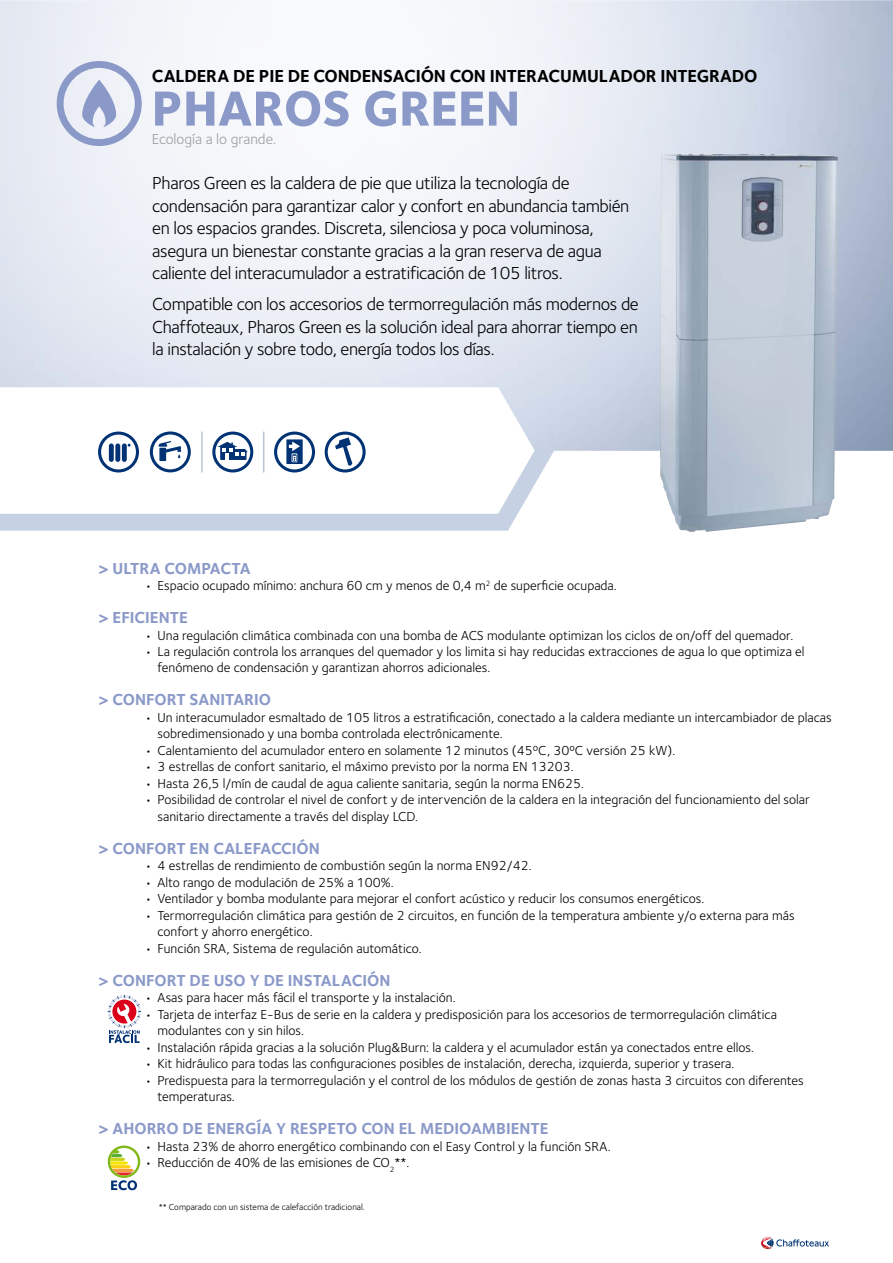
<style>
.page{position:relative;width:893px;height:1263px;background:#fff}
.page>*{position:absolute;margin:0;border:0;box-sizing:border-box;transform-origin:0 0}
.t1{font:800 51px "Foundry Sterling";color:#8b99c9}
.t2{font:18px/22.5px "Foundry Sterling";letter-spacing:-.02em;color:#000}
.t3{font:700 18px "Foundry Sterling";letter-spacing:-.01em;color:#000}
.t4{font:700 16.5px "Foundry Sterling";color:#8b99c9}
.t5{font:15px "Foundry Sterling";color:#9c9e9f}
.t6{font:13.5px/16.5px "Foundry Sterling";color:#000}
.t7{font:9px "Foundry Sterling";color:#000}
</style>
<div class="page">
<svg style="left:0;top:387px;width:535px;height:44px"></svg>
<svg style="left:761px;top:1237px;width:68px;height:13px"></svg>
<svg style="left:57px;top:61px;width:85px;height:85px"></svg>
<svg style="left:108px;top:995px;width:33px;height:48px"></svg>
<svg style="left:108px;top:1146px;width:32px;height:44px"></svg>
<svg style="left:0;top:431px;width:554px;height:100px"></svg>
<img style="left:660px;top:154px;width:177px;height:378px">
<h2 class="t3" style="left:152px;top:65px;width:607px">CALDERA DE PIE DE CONDENSACIÓN CON INTERACUMULADOR INTEGRADO</h2>
<h1 class="t1" style="left:152px;top:92px;width:370px">PHAROS GREEN</h1>
<p class="t5" style="left:152px;top:133px;width:126px">Ecología a lo grande.</p>
<p class="t2" style="left:152px;top:174px;width:478px">Pharos Green es la caldera de pie que utiliza la tecnología de condensación para garantizar calor y confort en abundancia también en los espacios grandes. Discreta, silenciosa y poca voluminosa, asegura un bienestar constante gracias a la gran reserva de agua caliente del interacumulador a estratificación de 105 litros.</p>
<h2 class="t2" style="left:152px;top:295px;width:488px;text-align:justify">Compatible con los accesorios de termorregulación más modernos de Chaffoteaux, Pharos Green es la solución ideal para ahorrar tiempo en la instalación y sobre todo, energía todos los días.</h2>
<p class="t4" style="left:98px;top:558px;width:154px">&gt; ULTRA COMPACTA</p>
<p class="t6" style="left:145px;top:579px;width:473px">• Espacio ocupado mínimo: anchura 60 cm y menos de 0,4 m<sup>2</sup> de superficie ocupada.</p>
<p class="t4" style="left:98px;top:608px;width:91px">&gt; EFICIENTE</p>
<p class="t6" style="left:145px;top:628px;width:650px">• Una regulación climática combinada con una bomba de ACS modulante optimizan los ciclos de on/off del quemador.</p>
<p class="t6" style="left:157px;top:645px;width:648px;text-indent:-13px">• La regulación controla los arranques del quemador y los limita si hay reducidas extracciones de agua lo que optimiza el fenómeno de condensación y garantizan ahorros adicionales.</p>
<p class="t4" style="left:98px;top:690px;width:174px">&gt; CONFORT SANITARIO</p>
<p class="t6" style="left:157px;top:711px;width:675px;text-indent:-13px">• Un interacumulador esmaltado de 105 litros a estratificación, conectado a la caldera mediante un intercambiador de placas sobredimensionado y una bomba controlada electrónicamente.</p>
<p class="t6" style="left:145px;top:743px;width:532px">• Calentamiento del acumulador entero en solamente 12 minutos (45ºC, 30ºC versión 25 kW).</p>
<p class="t6" style="left:145px;top:760px;width:430px">• 3 estrellas de confort sanitario, el máximo previsto por la norma EN 13203.</p>
<p class="t6" style="left:145px;top:776px;width:440px">• Hasta 26,5 l/mín de caudal de agua caliente sanitaria, según la norma EN625.</p>
<p class="t6" style="left:157px;top:793px;width:654px;text-indent:-13px">• Posibilidad de controlar el nivel de confort y de intervención de la caldera en la integración del funcionamiento del solar sanitario directamente a través del display LCD.</p>
<p class="t4" style="left:98px;top:839px;width:223px">&gt; CONFORT EN CALEFACCIÓN</p>
<p class="t6" style="left:145px;top:859px;width:388px">• 4 estrellas de rendimiento de combustión según la norma EN92/42.</p>
<p class="t6" style="left:145px;top:875px;width:250px">• Alto rango de modulación de 25% a 100%.</p>
<p class="t6" style="left:145px;top:892px;width:561px">• Ventilador y bomba modulante para mejorar el confort acústico y reducir los consumos energéticos.</p>
<p class="t6" style="left:157px;top:908px;width:638px;text-indent:-13px">• Termorregulación climática para gestión de 2 circuitos, en función de la temperatura ambiente y/o externa para más confort y ahorro energético.</p>
<p class="t6" style="left:145px;top:941px;width:278px">• Función SRA, Sistema de regulación automático.</p>
<p class="t4" style="left:98px;top:971px;width:294px">&gt; CONFORT DE USO Y DE INSTALACIÓN</p>
<p class="t6" style="left:145px;top:991px;width:312px">• Asas para hacer más fácil el transporte y la instalación.</p>
<p class="t6" style="left:157px;top:1007px;width:621px;text-indent:-13px">• Tarjeta de interfaz E-Bus de serie en la caldera y predisposición para los accesorios de termorregulación climática modulantes con y sin hilos.</p>
<p class="t6" style="left:145px;top:1040px;width:610px">• Instalación rápida gracias a la solución Plug&amp;Burn: la caldera y el acumulador están ya conectados entre ellos.</p>
<p class="t6" style="left:145px;top:1057px;width:591px">• Kit hidráulico para todas las configuraciones posibles de instalación, derecha, izquierda, superior y trasera.</p>
<p class="t6" style="left:157px;top:1073px;width:647px;text-indent:-13px">• Predispuesta para la termorregulación y el control de los módulos de gestión de zonas hasta 3 circuitos con diferentes temperaturas.</p>
<p class="t4" style="left:98px;top:1119px;width:452px">&gt; AHORRO DE ENERGÍA Y RESPETO CON EL MEDIOAMBIENTE</p>
<p class="t6" style="left:145px;top:1139px;width:467px">• Hasta 23% de ahorro energético combinando con el Easy Control y la función SRA.</p>
<p class="t6" style="left:145px;top:1156px;width:266px">• Reducción de 40% de las emisiones de CO<sub>2</sub>**.</p>
<p class="t7" style="left:159px;top:1204px;width:207px">** Comparado con un sistema de calefacción tradicional.</p>
</div>
